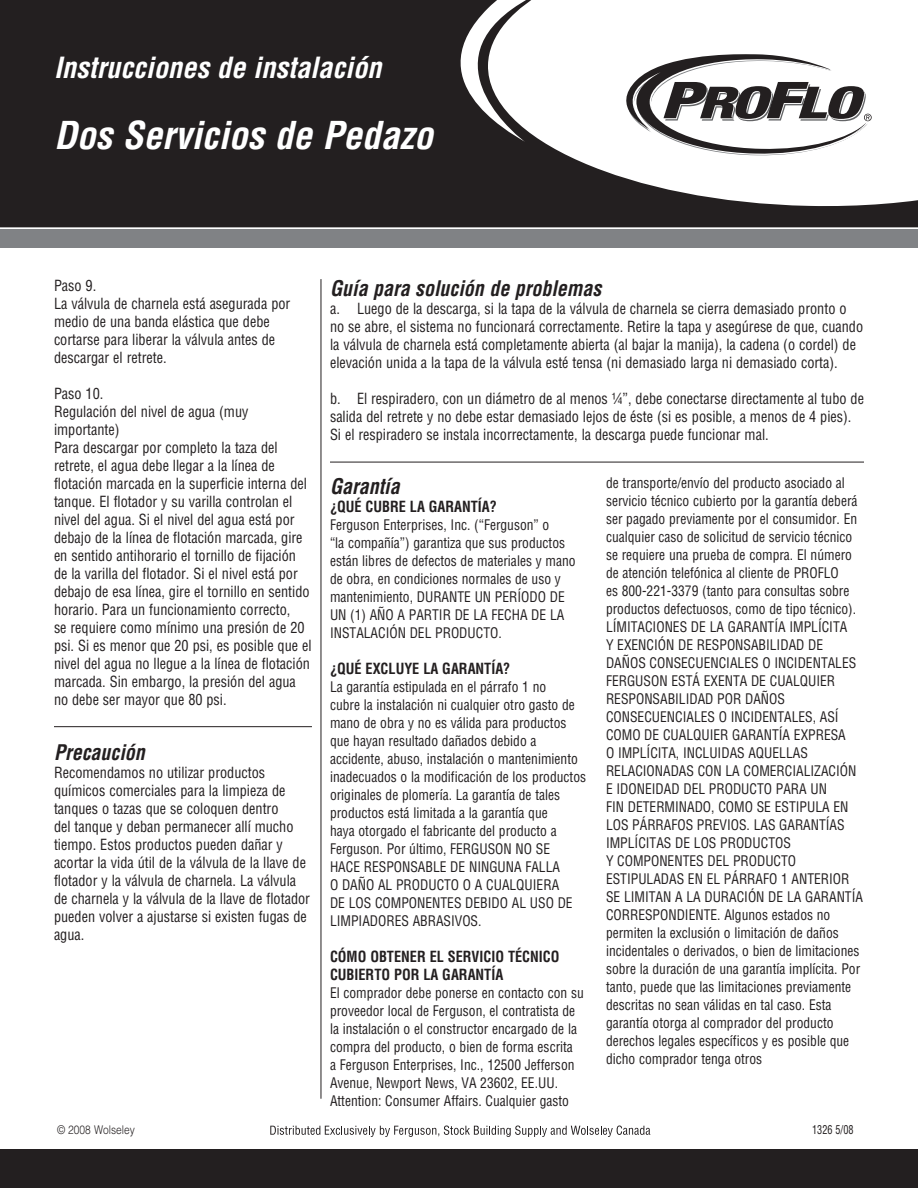
<style>
.page{position:relative;width:918px;height:1188px;background:#fff}
.page>*{position:absolute;margin:0;border:0;box-sizing:border-box;transform-origin:0 0}
.t1{font:italic 700 condensed 37.5px "Helvetica";color:#fff}
.t2{font:italic 700 condensed 28.5px "Helvetica";color:#fff}
.t3{font:italic 700 condensed 21px "Helvetica";color:#231f20;scale:.95 1}
.t4{font:condensed 15px/18px "Helvetica";color:#231f20;scale:.95 1}
.t5{font:700 condensed 15px/18px "Helvetica";color:#231f20;scale:.95 1}
.t6{font:condensed 14.25px/18px "Helvetica";color:#231f20;scale:.95 1}
.t7{font:300 12.15px "Helvetica Neue";color:#231f20;scale:.85 1}
.t8{font:300 12px "Helvetica";color:#231f20;scale:.85 1}
.t9{font:condensed 12px "Helvetica";color:#231f20;scale:.85 1}
</style>
<div class="page">
<svg style="left:0;top:0;width:918px;height:227px;fill:#231f20"></svg>
<div style="left:0;top:1150px;width:918px;height:38px;background:#231f20"></div>
<svg style="left:610px;top:54px;width:262px;height:102px"></svg>
<div style="left:0;top:229px;width:918px;height:19px;background:#808285"></div>
<svg style="left:270px;top:1125px;width:380px;height:12px"></svg>
<hr style="left:54px;top:726px;width:258px;height:1px;background:#231f20">
<hr style="left:330px;top:462px;width:534px;height:1px;background:#231f20">
<hr style="left:321px;top:279px;width:1px;height:820px;background:#231f20">
<p class="t2" style="left:54px;top:57px;width:329px">Instrucciones de instalación</p>
<p class="t1" style="left:54px;top:121px;width:380px">Dos Servicios de Pedazo</p>
<p class="t4" style="left:54px;top:278px;width:250px">Paso 9.<br>La válvula de charnela está asegurada por medio de una banda elástica que debe cortarse para liberar la válvula antes de descargar el retrete.</p>
<p class="t4" style="left:54px;top:386px;width:273px">Paso 10.<br>Regulación del nivel de agua (muy importante)<br>Para descargar por completo la taza del retrete, el agua debe llegar a la línea de flotación marcada en la superficie interna del tanque. El flotador y su varilla controlan el nivel del agua. Si el nivel del agua está por debajo de la línea de flotación marcada, gire en sentido antihorario el tornillo de fijación de la varilla del flotador. Si el nivel está por debajo de esa línea, gire el tornillo en sentido horario. Para un funcionamiento correcto,<br>se requiere como mínimo una presión de 20 psi. Si es menor que 20 psi, es posible que el nivel del agua no llegue a la línea de flotación marcada. Sin embargo, la presión del agua no debe ser mayor que 80 psi.</p>
<p class="t3" style="left:54px;top:745px;width:97px">Precaución</p>
<p class="t4" style="left:54px;top:765px;width:271px">Recomendamos no utilizar productos químicos comerciales para la limpieza de tanques o tazas que se coloquen dentro<br>del tanque y deban permanecer allí mucho tiempo. Estos productos pueden dañar y acortar la vida útil de la válvula de la llave de flotador y la válvula de charnela. La válvula de charnela y la válvula de la llave de flotador pueden volver a ajustarse si existen fugas de agua.</p>
<p class="t3" style="left:330px;top:280px;width:287px">Guía para solución de problemas</p>
<p class="t4" style="left:330px;top:301px;width:563px">a. Luego de la descarga, si la tapa de la válvula de charnela se cierra demasiado pronto o no se abre, el sistema no funcionará correctamente. Retire la tapa y asegúrese de que, cuando la válvula de charnela está completamente abierta (al bajar la manija), la cadena (o cordel) de elevación unida a la tapa de la válvula esté tensa (ni demasiado larga ni demasiado corta).</p>
<p class="t4" style="left:330px;top:391px;width:564px">b. El respiradero, con un diámetro de al menos ¼”, debe conectarse directamente al tubo de salida del retrete y no debe estar demasiado lejos de éste (si es posible, a menos de 4 pies).<br>Si el respiradero se instala incorrectamente, la descarga puede funcionar mal.</p>
<p class="t3" style="left:330px;top:478px;width:75px">Garantía</p>
<p class="t5" style="left:330px;top:499px;width:177px">¿QUÉ CUBRE LA GARANTÍA?</p>
<p class="t6" style="left:330px;top:517px;width:260px">Ferguson Enterprises, Inc. (“Ferguson” o<br>“la compañía”) garantiza que sus productos están libres de defectos de materiales y mano de obra, en condiciones normales de uso y mantenimiento, DURANTE UN PERÍODO DE UN (1) AÑO A PARTIR DE LA FECHA DE LA INSTALACIÓN DEL PRODUCTO.</p>
<p class="t5" style="left:330px;top:661px;width:191px">¿QUÉ EXCLUYE LA GARANTÍA?</p>
<p class="t6" style="left:330px;top:679px;width:271px">La garantía estipulada en el párrafo 1 no<br>cubre la instalación ni cualquier otro gasto de mano de obra y no es válida para productos que hayan resultado dañados debido a accidente, abuso, instalación o mantenimiento inadecuados o la modificación de los productos originales de plomería. La garantía de tales productos está limitada a la garantía que<br>haya otorgado el fabricante del producto a Ferguson. Por último, FERGUSON NO SE<br>HACE RESPONSABLE DE NINGUNA FALLA<br>O DAÑO AL PRODUCTO O A CUALQUIERA<br>DE LOS COMPONENTES DEBIDO AL USO DE LIMPIADORES ABRASIVOS.</p>
<p class="t5" style="left:330px;top:949px;width:243px">CÓMO OBTENER EL SERVICIO TÉCNICO<br>CUBIERTO POR LA GARANTÍA</p>
<p class="t6" style="left:330px;top:985px;width:269px">El comprador debe ponerse en contacto con su proveedor local de Ferguson, el contratista de la instalación o el constructor encargado de la compra del producto, o bien de forma escrita<br>a Ferguson Enterprises, Inc., 12500 Jefferson Avenue, Newport News, VA 23602, EE.UU.<br>Attention: Consumer Affairs. Cualquier gasto</p>
<p class="t6" style="left:606px;top:475px;width:272px">de transporte/envío del producto asociado al servicio técnico cubierto por la garantía deberá ser pagado previamente por el consumidor. En cualquier caso de solicitud de servicio técnico se requiere una prueba de compra. El número de atención telefónica al cliente de PROFLO<br>es 800-221-3379 (tanto para consultas sobre productos defectuosos, como de tipo técnico).<br>LÍMITACIONES DE LA GARANTÍA IMPLÍCITA<br>Y EXENCIÓN DE RESPONSABILIDAD DE DAÑOS CONSECUENCIALES O INCIDENTALES FERGUSON ESTÁ EXENTA DE CUALQUIER RESPONSABILIDAD POR DAÑOS CONSECUENCIALES O INCIDENTALES, ASÍ COMO DE CUALQUIER GARANTÍA EXPRESA<br>O IMPLÍCITA, INCLUIDAS AQUELLAS RELACIONADAS CON LA COMERCIALIZACIÓN E IDONEIDAD DEL PRODUCTO PARA UN<br>FIN DETERMINADO, COMO SE ESTIPULA EN LOS PÁRRAFOS PREVIOS. LAS GARANTÍAS IMPLÍCITAS DE LOS PRODUCTOS<br>Y COMPONENTES DEL PRODUCTO ESTIPULADAS EN EL PÁRRAFO 1 ANTERIOR SE LIMITAN A LA DURACIÓN DE LA GARANTÍA CORRESPONDIENTE. Algunos estados no permiten la exclusión o limitación de daños incidentales o derivados, o bien de limitaciones sobre la duración de una garantía implícita. Por tanto, puede que las limitaciones previamente descritas no sean válidas en tal caso. Esta garantía otorga al comprador del producto derechos legales específicos y es posible que dicho comprador tenga otros</p>
<p class="t8" style="left:57px;top:1125px;width:93px">© 2008 Wolseley</p>
<p class="t9" style="left:812px;top:1125px;width:50px">1326 5/08</p>
<p class="t7" style="left:50px;top:1126px;width:95px">© 2007 Ferguson</p>
<p class="t7" style="left:812px;top:1126px;width:56px">rev. 11/07</p>
</div>
